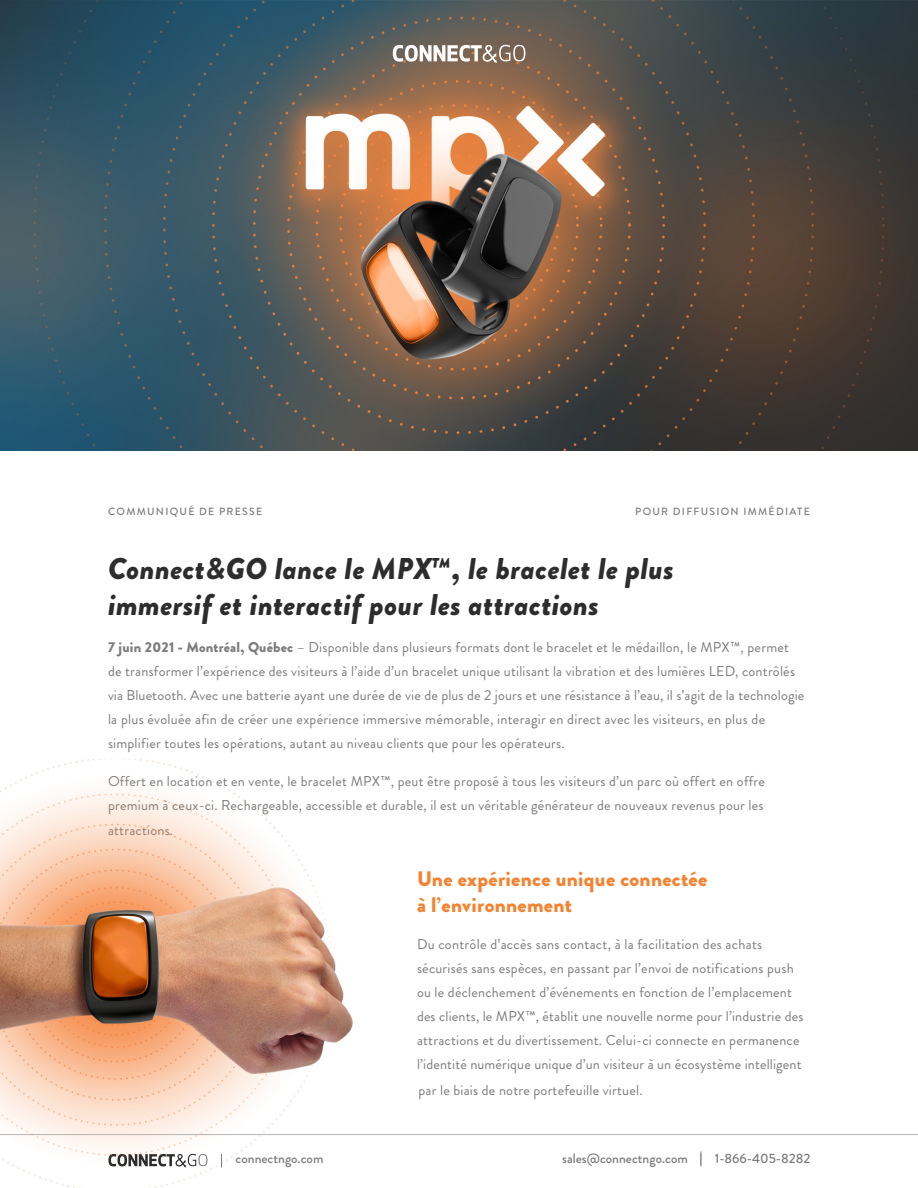
<style>
.page{position:relative;width:918px;height:1188px;background:#fff}
.page>*{position:absolute;margin:0;border:0;box-sizing:border-box;transform-origin:0 0}
.t1{font:italic 900 30px/36px "Brandon Grotesque";letter-spacing:.015em;color:#2d2d2d}
.t2{font:900 21px/25.5px "Brandon Grotesque";letter-spacing:.015em;color:#f38331}
.t3{font:14.25px/24px "Brandon Grotesque";letter-spacing:.015em;color:#7c7c7c}
.t4{font:500 13.5px "Brandon Grotesque";color:#7c7c7c}
.t5{font:500 10.5px "Brandon Grotesque";letter-spacing:.12em;color:#7c7c7c}
.s1{font-weight:900}
</style>
<div class="page">
<img style="left:0;top:0;width:918px;height:451px">
<hr style="left:0;top:1134px;width:918px;height:1px;background:#7c7c7c">
<svg style="left:700px;top:1153px;width:1px;height:13px"></svg>
<svg style="left:393px;top:45px;width:132px;height:18px"></svg>
<img style="left:1px;top:760px;width:358px;height:428px">
<p class="t5" style="left:108px;top:504px;width:156px">COMMUNIQUÉ DE PRESSE</p>
<p class="t5" style="left:635px;top:504px;width:176px">POUR DIFFUSION IMMÉDIATE</p>
<p class="t1" style="left:108px;top:551px;width:567px">Connect&amp;GO lance le MPX™, le bracelet le plus immersif et interactif pour les attractions</p>
<p class="t3" style="left:108px;top:636px;width:698px"><span class="s1">7 juin 2021 - Montréal, Québec</span> – Disponible dans plusieurs formats dont le bracelet et le médaillon, le MPX™, permet de transformer l’expérience des visiteurs à l’aide d’un bracelet unique utilisant la vibration et des lumières LED, contrôlés via Bluetooth. Avec une batterie ayant une durée de vie de plus de 2 jours et une résistance à l’eau, il s’agit de la technologie la plus évoluée afin de créer une expérience immersive mémorable, interagir en direct avec les visiteurs, en plus de simplifier toutes les opérations, autant au niveau clients que pour les opérateurs.</p>
<p class="t3" style="left:108px;top:769px;width:659px">Offert en location et en vente, le bracelet MPX™, peut être proposé à tous les visiteurs d’un parc où offert en offre premium à ceux-ci. Rechargeable, accessible et durable, il est un véritable générateur de nouveaux revenus pour les</p>
<p class="t3" style="left:108px;top:819px;width:67px">attractions.</p>
<p class="t2" style="left:417px;top:867px;width:292px">Une expérience unique connectée à l’environnement</p>
<p class="t3" style="left:417px;top:933px;width:388px">Du contrôle d’accès sans contact, à la facilitation des achats sécurisés sans espèces, en passant par l’envoi de notifications push ou le déclenchement d’événements en fonction de l’emplacement des clients, le MPX™, établit une nouvelle norme pour l’industrie des attractions et du divertissement. Celui-ci connecte en permanence l’identité numérique unique d’un visiteur à un écosystème intelligent</p>
<p class="t3" style="left:418px;top:1078px;width:226px">par le biais de notre portefeuille virtuel.</p>
<p class="t4" style="left:236px;top:1149px;width:89px">connectngo.com</p>
<p class="t4" style="left:562px;top:1149px;width:141px">sales@connectngo.com |</p>
<p class="t4" style="left:715px;top:1149px;width:97px">1-866-405-8282</p>
</div>
